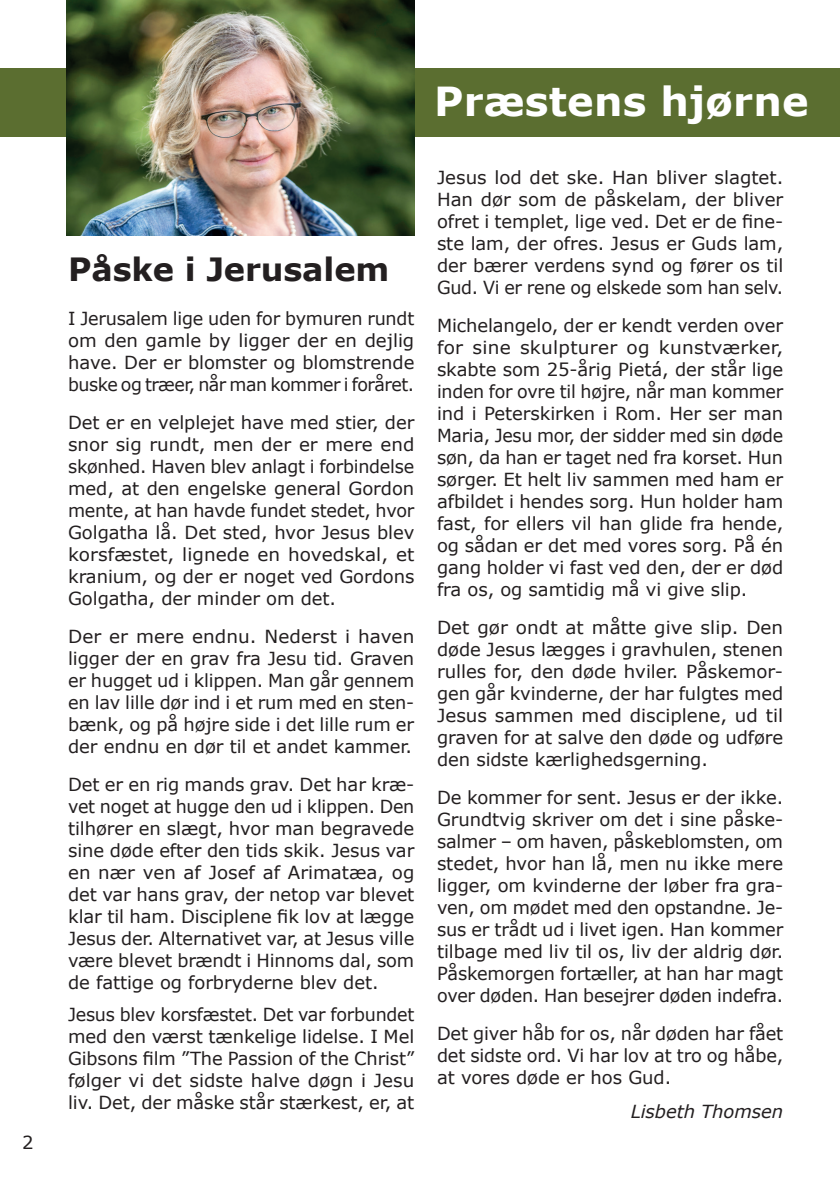
<style>
.page{position:relative;width:840px;height:1191px;background:#fff}
.page>*{position:absolute;margin:0;border:0;box-sizing:border-box;transform-origin:0 0}
.Overskrift{font:700 40px "Verdana";letter-spacing:.005em;color:#fff}
.Brødtekst{font:700 32px "Verdana";letter-spacing:-.005em;color:#231f20}
.Brødtekst-2{font:18px/22px "Verdana";letter-spacing:-.005em;color:#231f20;text-align:justify}
.Brødtekst-3{font:italic 18px "Verdana";letter-spacing:-.005em;color:#231f20}
</style>
<div class="page">
<div style="left:0;top:68px;width:839px;height:68px;background:#5b6e30"></div>
<img style="left:67px;top:0;width:348px;height:235px">
<p class="Brødtekst-2" style="left:22px;top:1131px;width:13px">2</p>
<p class="Brødtekst" style="left:68px;top:249px;width:322px">Påske i Jerusalem</p>
<p class="Brødtekst-2" style="left:68px;top:308px;width:347px">I Jerusalem lige uden for bymuren rundt om den gamle by ligger der en dejlig have. Der er blomster og blomstrende buske og træer, når man kommer i foråret.</p>
<p class="Brødtekst-2" style="left:68px;top:412px;width:347px">Det er en velplejet have med stier, der snor sig rundt, men der er mere end skønhed. Haven blev anlagt i forbindelse med, at den engelske general Gordon mente, at han havde fundet stedet, hvor Golgatha lå. Det sted, hvor Jesus blev korsfæstet, lignede en hovedskal, et kranium, og der er noget ved Gordons Golgatha, der minder om det.</p>
<p class="Brødtekst-2" style="left:68px;top:626px;width:347px">Der er mere endnu. Nederst i haven ligger der en grav fra Jesu tid. Graven er hugget ud i klippen. Man går gennem en lav lille dør ind i et rum med en sten&shy;bænk, og på højre side i det lille rum er der endnu en dør til et andet kammer.</p>
<p class="Brødtekst-2" style="left:68px;top:774px;width:347px">Det er en rig mands grav. Det har kræ&shy;vet noget at hugge den ud i klippen. Den tilhører en slægt, hvor man begravede sine døde efter den tids skik. Jesus var en nær ven af Josef af Arimatæa, og det var hans grav, der netop var blevet klar til ham. Disciplene fik lov at lægge Jesus der. Alternativet var, at Jesus ville være blevet brændt i Hinnoms dal, som de fattige og forbryderne blev det.</p>
<p class="Brødtekst-2" style="left:68px;top:1004px;width:347px">Jesus blev korsfæstet. Det var forbundet med den værst tænkelige lidelse. I Mel Gibsons film ”The Passion of the Christ” følger vi det sidste halve døgn i Jesu liv. Det, der måske står stærkest, er, at</p>
<p class="Overskrift" style="left:434px;top:75px;width:376px">Præstens hjørne</p>
<p class="Brødtekst-2" style="left:437px;top:167px;width:347px">Jesus lod det ske. Han bliver slagtet.<br>Han dør som de påskelam, der bliver ofret i templet, lige ved. Det er de fine&shy;ste lam, der ofres. Jesus er Guds lam, der bærer verdens synd og fører os til Gud. Vi er rene og elskede som han selv.</p>
<p class="Brødtekst-2" style="left:437px;top:315px;width:347px">Michelangelo, der er kendt verden over for sine skulpturer og kunstværker, skabte som 25-årig Pietá, der står lige inden for ovre til højre, når man kommer ind i Peterskirken i Rom. Her ser man Maria, Jesu mor, der sidder med sin døde søn, da han er taget ned fra korset. Hun sørger. Et helt liv sammen med ham er afbildet i hendes sorg. Hun holder ham fast, for ellers vil han glide fra hende, og sådan er det med vores sorg. På én gang holder vi fast ved den, der er død fra os, og samtidig må vi give slip.</p>
<p class="Brødtekst-2" style="left:437px;top:617px;width:347px">Det gør ondt at måtte give slip. Den døde Jesus lægges i gravhulen, stenen rulles for, den døde hviler. Påskemor&shy;gen går kvinderne, der har fulgtes med Jesus sammen med disciplene, ud til graven for at salve den døde og udføre den sidste kærlighedsgerning.</p>
<p class="Brødtekst-2" style="left:437px;top:787px;width:347px">De kommer for sent. Jesus er der ikke.<br>Grundtvig skriver om det i sine påske&shy;salmer – om haven, påskeblomsten, om stedet, hvor han lå, men nu ikke mere ligger, om kvinderne der løber fra gra&shy;ven, om mødet med den opstandne. Je&shy;sus er trådt ud i livet igen. Han kommer tilbage med liv til os, liv der aldrig dør.<br>Påskemorgen fortæller, at han har magt over døden. Han besejrer døden indefra.</p>
<p class="Brødtekst-2" style="left:437px;top:1023px;width:347px">Det giver håb for os, når døden har fået det sidste ord. Vi har lov at tro og håbe, at vores døde er hos Gud.</p>
<p class="Brødtekst-3" style="left:630px;top:1100px;width:154px">Lisbeth Thomsen</p>
</div>
